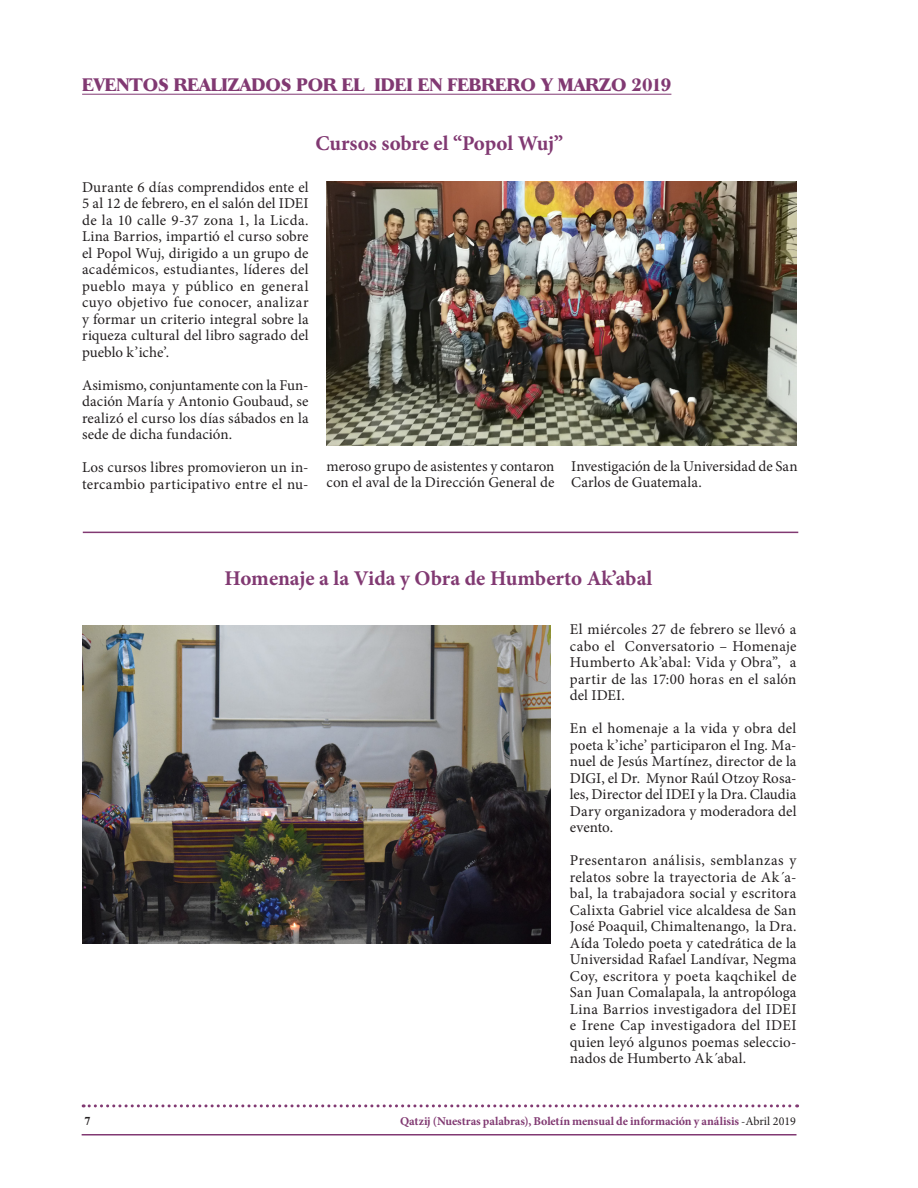
<style>
.page{position:relative;width:918px;height:1188px;background:#fff}
.page>*{position:absolute;margin:0;border:0;box-sizing:border-box;transform-origin:0 0}
.Titulos{font:700 21px "Minion Pro";color:#813972}
.t1{font:18px "Long Island";color:#813972}
.Cuertpo_de_Texto{font:15px/16.5px "Minion Pro";letter-spacing:.005em;color:#231f20;text-align:justify}
.t2{font:700 12px "Minion Pro";letter-spacing:-.005em;color:#813972}
.t3{font:700 12px "Times New Roman";color:#231f20}
.s1{font-weight:400;color:#231f20}
</style>
<div class="page">
<svg style="left:83px;top:1104px;width:715px;height:3px"></svg>
<hr style="left:82px;top:1134px;width:715px;height:2px;background:#813972">
<img style="left:326px;top:181px;width:470px;height:264px">
<img style="left:82px;top:626px;width:469px;height:318px">
<hr style="left:82px;top:94px;width:589px;height:1px;background:#813972">
<hr style="left:83px;top:532px;width:715px;height:1px;background:#813972">
<p class="t1" style="left:82px;top:74px;width:591px">EVENTOS REALIZADOS POR EL IDEI EN FEBRERO Y MARZO 2019</p>
<p class="Titulos" style="left:315px;top:129px;width:249px">Cursos sobre el “Popol Wuj”</p>
<p class="Cuertpo_de_Texto" style="left:82px;top:179px;width:228px">Durante 6 días comprendidos ente el 5 al 12 de febrero, en el salón del IDEI de la 10 calle 9-37 zona 1, la Licda.<br>Lina Barrios, impartió el curso sobre el Popol Wuj, dirigido a un grupo de académicos, estudiantes, líderes del pueblo maya y público en general cuyo objetivo fue conocer, analizar y formar un criterio integral sobre la riqueza cultural del libro sagrado del pueblo k’iche’.</p>
<p class="Cuertpo_de_Texto" style="left:82px;top:377px;width:228px">Asimismo, conjuntamente con la Fun&shy;dación María y Antonio Goubaud, se realizó el curso los días sábados en la sede de dicha fundación.</p>
<p class="Cuertpo_de_Texto" style="left:82px;top:459px;width:228px">Los cursos libres promovieron un in&shy;tercambio participativo entre el nu-</p>
<p class="Cuertpo_de_Texto" style="left:571px;top:458px;width:228px">Investigación de la Universidad de San<br>Carlos de Guatemala.</p>
<p class="Cuertpo_de_Texto" style="left:327px;top:458px;width:229px">meroso grupo de asistentes y contaron con el aval de la Dirección General de</p>
<p class="Titulos" style="left:225px;top:564px;width:429px">Homenaje a la Vida y Obra de Humberto Ak’abal</p>
<p class="Cuertpo_de_Texto" style="left:570px;top:621px;width:228px">El miércoles 27 de febrero se llevó a cabo el Conversatorio – Homenaje Humberto Ak’abal: Vida y Obra”, a partir de las 17:00 horas en el salón del IDEI.</p>
<p class="Cuertpo_de_Texto" style="left:570px;top:720px;width:228px">En el homenaje a la vida y obra del poeta k’iche’ participaron el Ing. Ma&shy;nuel de Jesús Martínez, director de la DIGI, el Dr. Mynor Raúl Otzoy Rosa&shy;les, Director del IDEI y la Dra. Claudia Dary organizadora y moderadora del evento.</p>
<p class="Cuertpo_de_Texto" style="left:570px;top:852px;width:228px">Presentaron análisis, semblanzas y relatos sobre la trayectoria de Ak´a&shy;bal, la trabajadora social y escritora Calixta Gabriel vice alcaldesa de San José Poaquil, Chimaltenango, la Dra.<br>Aída Toledo poeta y catedrática de la Universidad Rafael Landívar, Negma Coy, escritora y poeta kaqchikel de San Juan Comalapala, la antropóloga Lina Barrios investigadora del IDEI e Irene Cap investigadora del IDEI quien leyó algunos poemas seleccio&shy;nados de Humberto Ak´abal.</p>
<p class="t3" style="left:85px;top:1112px;width:7px">7</p>
<p class="t2" style="left:400px;top:1113px;width:397px">Qatzij (Nuestras palabras), Boletín mensual de información y análisis <span class="s1">-Abril 2019</span></p>
</div>
